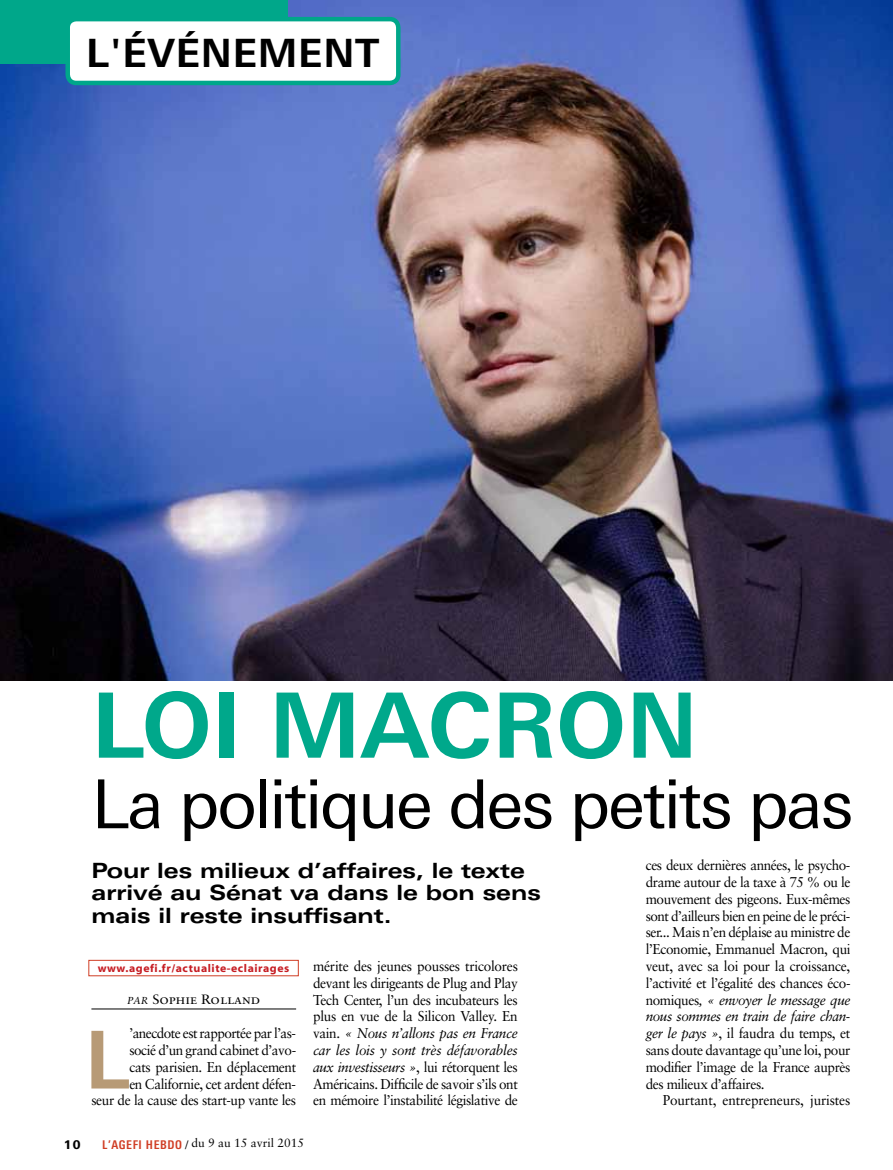
<style>
.page{position:relative;width:893px;height:1170px;background:#fff}
.page>*{position:absolute;margin:0;border:0;box-sizing:border-box;transform-origin:0 0}
.t1{font:700 90px "LT Univers Basic";color:#00a88b}
.t2{font:700 79.8px "LT Univers Basic";color:#b79a76;scale:.95 1}
.t3{font:67.5px "LT Univers Basic";letter-spacing:-.03em;color:#000}
.t4{font:700 39px "LT Univers Basic";letter-spacing:.02em;color:#000}
.t5{font:700 21px/22.5px "LT Univers Extd";color:#000}
.t6{font:14.25px/16.8px "Sabon";letter-spacing:-.03em;color:#000;text-align:justify;scale:.95 1}
.t7{font:14.25px "Sabon";letter-spacing:-.01em;color:#000;scale:.95 1}
.t8{font:13.5px "Sabon Roman SC";color:#000;scale:1.05 1}
.t9{font:12px "Sabon";color:#000}
.t10{font:800 12px "LT Univers Basic";color:#000}
.t11{font:11.25px "Myriad MM 700 700";letter-spacing:.05em;color:#c61d23}
.s1{font-family:"Sabon";font-style:italic;font-size:10.2px}
.s2{font-style:italic}
.s3{font-family:"LT Univers";font-weight:700;font-stretch:condensed;color:#d03e25}
</style>
<div class="page">
<img style="left:0;top:0;width:893px;height:680px">
<hr style="left:91px;top:1008px;width:205px;height:1px;background:#000">
<div style="left:0;top:0;width:287px;height:64px;background:#00a78a"></div>
<div style="left:68px;top:19px;width:330px;height:64px;background:#fff;border-radius:9px"></div>
<div style="left:65px;top:17px;width:336px;height:68px;border:4px solid #00a78a;border-radius:9px"></div>
<div style="left:88px;top:959px;width:211px;height:17px;border:1px solid #d03e25"></div>
<h3 class="t4" style="left:86px;top:29px;width:286px">L'ÉVÉNEMENT</h3>
<h1 class="t1" style="left:91px;top:671px;width:608px">LOI MAC RON</h1>
<h3 class="t3" style="left:91px;top:765px;width:764px">La politique des petits pas</h3>
<h3 class="t5" style="left:91px;top:858px;width:451px">Pour les milieux d’affaires, le texte arrivé au Sénat va dans le bon sens mais il reste insuffisant.</h3>
<p class="t11" style="left:98px;top:962px;width:193px">www.agefi.fr/actualite-eclairages</p>
<p class="t8" style="left:127px;top:991px;width:128px"><span class="s1">par</span> Sophie Rolland</p>
<h2 class="t2" style="left:85px;top:1011px;width:49px">L</h2>
<p class="t6" style="left:91px;top:1024px;width:217px;text-align:right">’anecdote est rapportée par l’as-<br>socié d’un grand cabinet d’avo-<br>cats parisien. En déplacement<br>en Californie, cet ardent défen-<br>seur de la cause des start-up vante les</p>
<p class="t6" style="left:313px;top:957px;width:217px">mérite des jeunes pousses tricolores devant les dirigeants de Plug and Play Tech Center, l’un des incubateurs les plus en vue de la Silicon Valley. En vain. <span class="s2">« Nous n’allons pas en France car les lois y sont très défavorables aux investisseurs »</span>, lui rétorquent les Américains. Difficile de savoir s’ils ont en mémoire l’instabilité législative de</p>
<p class="t10" style="left:64px;top:1136px;width:18px">10</p>
<p class="t9" style="left:102px;top:1135px;width:204px"><span class="s3">L’AGEFI HEBDO</span> / du 9 au 15 avril 2015</p>
<p class="t6" style="left:646px;top:856px;width:217px">ces deux dernières années, le psycho&shy;drame autour de la taxe à 75 % ou le mouvement des pigeons. Eux-mêmes sont d’ailleurs bien en peine de le préci&shy;ser... Mais n’en déplaise au ministre de l’Economie, Emmanuel Macron, qui veut, avec sa loi pour la croissance, l’activité et l’égalité des chances éco&shy;nomiques<span class="s2">, « envoyer le message que nous sommes en train de faire chan&shy;ger le pays »</span>, il faudra du temps, et sans doute davantage qu’une loi, pour modifier l’image de la France auprès des milieux d’affaires.</p>
<p class="t7" style="left:663px;top:1091px;width:199px">Pourtant, entrepreneurs, juristes</p>
</div>
